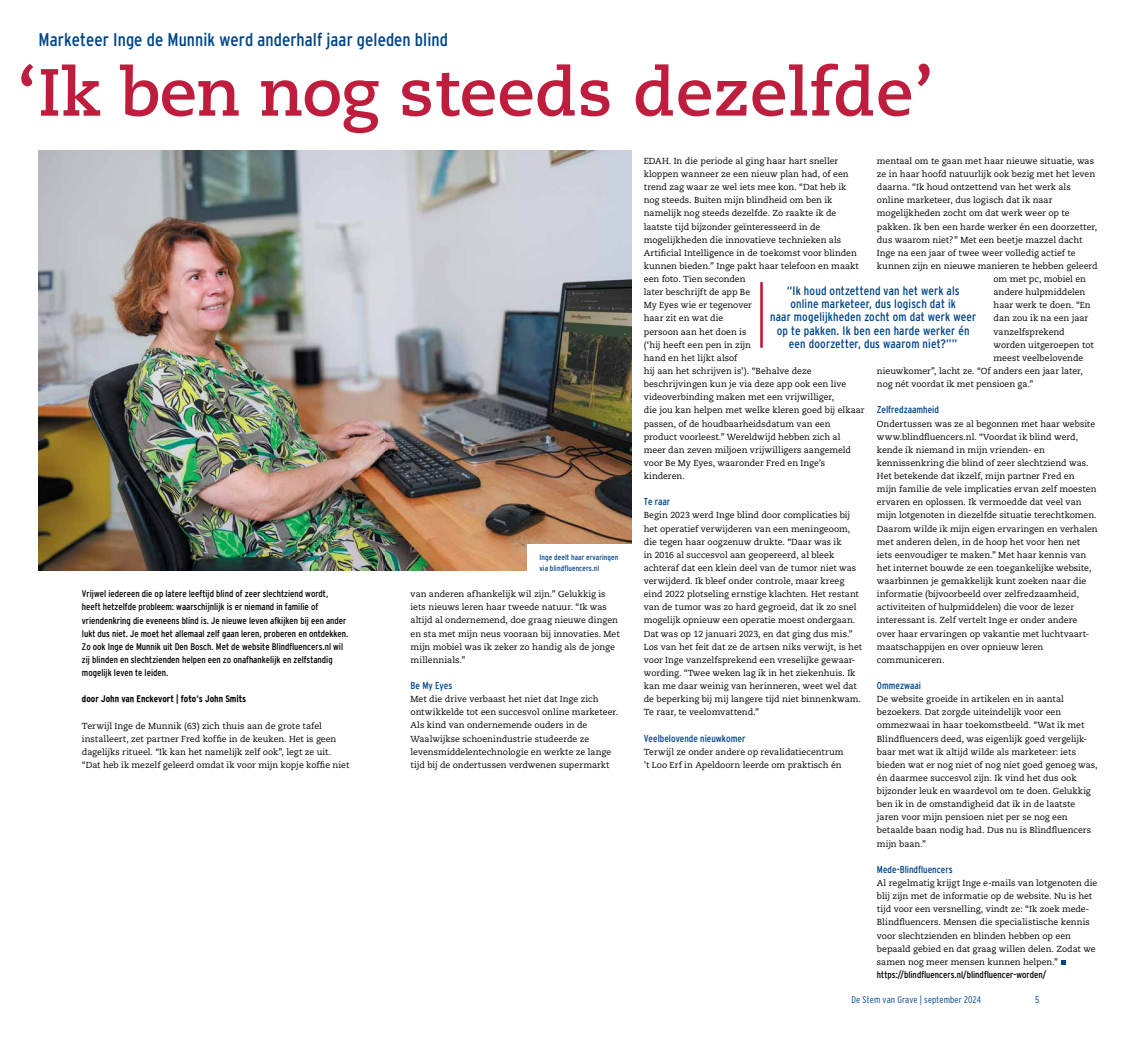
<style>
.page{position:relative;width:1146px;height:1042px;background:#fff}
.page>*{position:absolute;margin:0;border:0;box-sizing:border-box;transform-origin:0 0}
.t1{font:700 66.59px "Caecilia";letter-spacing:.01em;color:#be1d3d}
.t2{font:condensed 18.38px "Interstate";letter-spacing:.005em;color:#004589}
.t3{font:condensed 12.25px/13.1px "Interstate";letter-spacing:.01em;color:#004589;text-align:center}
.t4{font:condensed 10.06px "Interstate";color:#004589}
.t5{font:condensed 9.62px/13.1px "Interstate";color:#000}
.t6{font:700 9.62px "Interstate";color:#000}
.t7{font:300 condensed 9.62px "Interstate";letter-spacing:.01em;color:#004589}
.t8{font:8.75px/13.1px "Caecilia";color:#000}
.t9{font:condensed 7.88px/10.5px "Interstate";letter-spacing:.01em;color:#004589}
</style>
<div class="page">
<img style="left:39px;top:151px;width:592px;height:420px">
<div style="left:527px;top:545px;width:111px;height:31px;background:#fff"></div>
<svg style="left:1061px;top:960px;width:4px;height:5px"></svg>
<hr style="left:760px;top:282px;width:3px;height:66px;background:#be1d3d">
<h2 class="t2" style="left:39px;top:29px;width:411px">Marketeer Inge de Munnik werd anderhalf jaar geleden blind</h2>
<h1 class="t1" style="left:17px;top:53px;width:917px">‘Ik ben nog steeds dezelfde’</h1>
<p class="t5" style="left:82px;top:587px;width:268px">Vrijwel iedereen die op latere leeftijd blind of zeer slechtziend wordt, heeft hetzelfde probleem: waarschijnlijk is er niemand in familie of vriendenkring die eveneens blind is. Je nieuwe leven afkijken bij een ander lukt dus niet. Je moet het allemaal zelf gaan leren, proberen en ontdekken.<br>Zo ook Inge de Munnik uit Den Bosch. Met de website Blindfluencers.nl wil zij blinden en slechtzienden helpen een zo onafhankelijk en zelfstandig mogelijk leven te leiden.</p>
<p class="t6" style="left:82px;top:693px;width:166px">door John van Enckevort | foto‘s John Smits</p>
<p class="t8" style="left:82px;top:719px;width:269px">Terwijl Inge de Munnik (63) zich thuis aan de grote tafel installeert, zet partner Fred koffie in de keuken. Het is geen dagelijks ritueel. “Ik kan het namelijk zelf ook”, legt ze uit. “Dat heb ik mezelf geleerd omdat ik voor mijn kopje koffie niet</p>
<p class="t9" style="left:540px;top:552px;width:80px">Inge deelt haar ervaringen via blindfluencers.nl</p>
<p class="t8" style="left:411px;top:588px;width:211px">van anderen afhankelijk wil zijn.” Gelukkig is iets nieuws leren haar tweede natuur. “Ik was altijd al ondernemend, doe graag nieuwe dingen en sta met mijn neus vooraan bij innovaties. Met mijn mobiel was ik zeker zo handig als de jonge millennials.”</p>
<p class="t4" style="left:411px;top:680px;width:43px">Be My Eyes</p>
<p class="t8" style="left:411px;top:693px;width:209px">Met die drive verbaast het niet dat Inge zich ontwikkelde tot een succesvol online marketeer.<br>Als kind van ondernemende ouders in de Waalwijkse schoenindustrie studeerde ze levensmiddelentechnologie en werkte ze lange tijd bij de ondertussen verdwenen supermarkt</p>
<p class="t8" style="left:644px;top:154px;width:222px">EDAH. In die periode al ging haar hart sneller kloppen wanneer ze een nieuw plan had, of een trend zag waar ze wel iets mee kon. “Dat heb ik<br>nog steeds. Buiten mijn blindheid om ben ik namelijk nog steeds dezelfde. Zo raakte ik de laatste tijd bijzonder geïnteresseerd in de mogelijkheden die innovatieve technieken als Artificial Intelligence in de toekomst voor blinden kunnen bieden.” Inge pakt haar telefoon en maakt een foto. Tien seconden<br>later beschrijft de app Be<br>My Eyes wie er tegenover<br>haar zit en wat die<br>persoon aan het doen is<br>(‘hij heeft een pen in zijn<br>hand en het lijkt alsof<br>hij aan het schrijven is’). “Behalve deze beschrijvingen kun je via deze app ook een live videoverbinding maken met een vrijwilliger,<br>die jou kan helpen met welke kleren goed bij elkaar passen, of de houdbaarheidsdatum van een product voorleest.” Wereldwijd hebben zich al meer dan zeven miljoen vrijwilligers aangemeld voor Be My Eyes, waaronder Fred en Inge’s kinderen.</p>
<p class="t4" style="left:644px;top:496px;width:28px">Te raar</p>
<p class="t8" style="left:644px;top:509px;width:220px">Begin 2023 werd Inge blind door complicaties bij het operatief verwijderen van een meningeoom, die tegen haar oogzenuw drukte. “Daar was ik<br>in 2016 al succesvol aan geopereerd, al bleek achteraf dat een klein deel van de tumor niet was verwijderd. Ik bleef onder controle, maar kreeg eind 2022 plotseling ernstige klachten. Het restant van de tumor was zo hard gegroeid, dat ik zo snel mogelijk opnieuw een operatie moest ondergaan.<br>Dat was op 12 januari 2023, en dat ging dus mis.” Los van het feit dat ze de artsen niks verwijt, is het voor Inge vanzelfsprekend een vreselijke gewaar&shy;wording. “Twee weken lag ik in het ziekenhuis. Ik kan me daar weinig van herinneren, weet wel dat de beperking bij mij langere tijd niet binnenkwam.<br>Te raar, te veelomvattend.”</p>
<p class="t4" style="left:644px;top:732px;width:103px">Veelbelovende nieuwkomer</p>
<p class="t8" style="left:644px;top:745px;width:201px">Terwijl ze onder andere op revalidatiecentrum ’t Loo Erf in Apeldoorn leerde om praktisch én</p>
<p class="t8" style="left:877px;top:154px;width:219px">mentaal om te gaan met haar nieuwe situatie, was</p>
<p class="t8" style="left:877px;top:168px;width:220px">ze in haar hoofd natuurlijk ook bezig met het leven</p>
<p class="t8" style="left:877px;top:181px;width:195px">daarna. “Ik houd ontzettend van het werk als</p>
<p class="t8" style="left:877px;top:194px;width:177px">online marketeer, dus logisch dat ik naar</p>
<p class="t8" style="left:877px;top:207px;width:194px">mogelijkheden zocht om dat werk weer op te</p>
<p class="t8" style="left:877px;top:220px;width:222px">pakken. Ik ben een harde werker én een doorzetter,</p>
<p class="t8" style="left:877px;top:233px;width:207px">dus waarom niet?” Met een beetje mazzel dacht</p>
<p class="t8" style="left:877px;top:246px;width:200px">Inge na een jaar of twee weer volledig actief te</p>
<p class="t8" style="left:877px;top:259px;width:222px">kunnen zijn en nieuwe manieren te hebben geleerd</p>
<p class="t8" style="left:993px;top:273px;width:94px">om met pc, mobiel en</p>
<p class="t8" style="left:993px;top:286px;width:93px">andere hulpmiddelen</p>
<p class="t8" style="left:993px;top:299px;width:99px">haar werk te doen. “En</p>
<p class="t8" style="left:993px;top:312px;width:96px">dan zou ik na een jaar</p>
<p class="t8" style="left:993px;top:325px;width:73px">vanzelfsprekend</p>
<p class="t8" style="left:993px;top:338px;width:102px">worden uitgeroepen tot</p>
<p class="t8" style="left:993px;top:351px;width:91px">meest veelbelovende</p>
<p class="t8" style="left:877px;top:364px;width:208px">nieuwkomer”, lacht ze. “Of anders een jaar later,</p>
<p class="t8" style="left:877px;top:378px;width:158px">nog nét voordat ik met pensioen ga.”</p>
<p class="t4" style="left:877px;top:404px;width:63px">Zelfredzaamheid</p>
<p class="t8" style="left:877px;top:417px;width:222px">Ondertussen was ze al begonnen met haar website www.blindfluencers.nl. “Voordat ik blind werd, kende ik niemand in mijn vrienden- en kennissenkring die blind of zeer slechtziend was.<br>Het betekende dat ikzelf, mijn partner Fred en<br>mijn familie de vele implicaties ervan zelf moesten ervaren en oplossen. Ik vermoedde dat veel van mijn lotgenoten in diezelfde situatie terechtkomen.<br>Daarom wilde ik mijn eigen ervaringen en verhalen met anderen delen, in de hoop het voor hen net iets eenvoudiger te maken.” Met haar kennis van het internet bouwde ze een toegankelijke website, waarbinnen je gemakkelijk kunt zoeken naar die informatie (bijvoorbeeld over zelfredzaamheid, activiteiten of hulpmiddelen) die voor de lezer interessant is. Zelf vertelt Inge er onder andere over haar ervaringen op vakantie met luchtvaart&shy;maatschappijen en over opnieuw leren communiceren.</p>
<p class="t4" style="left:877px;top:680px;width:46px">Ommezwaai</p>
<p class="t8" style="left:877px;top:693px;width:222px">De website groeide in artikelen en in aantal bezoekers. Dat zorgde uiteindelijk voor een ommezwaai in haar toekomstbeeld. “Wat ik met Blindfluencers deed, was eigenlijk goed vergelijk&shy;baar met wat ik altijd wilde als marketeer: iets bieden wat er nog niet of nog niet goed genoeg was, én daarmee succesvol zijn. Ik vind het dus ook bijzonder leuk en waardevol om te doen. Gelukkig ben ik in de omstandigheid dat ik in de laatste jaren voor mijn pensioen niet per se nog een betaalde baan nodig had. Dus nu is Blindfluencers mijn baan.”</p>
<p class="t4" style="left:877px;top:863px;width:77px">Mede-Blindfluencers</p>
<p class="t8" style="left:877px;top:876px;width:222px">Al regelmatig krijgt Inge e-mails van lotgenoten die blij zijn met de informatie op de website. Nu is het tijd voor een versnelling, vindt ze: “Ik zoek mede-Blindfluencers. Mensen die specialistische kennis voor slechtzienden en blinden hebben op een bepaald gebied en dat graag willen delen. Zodat we samen nog meer mensen kunnen helpen.”</p>
<p class="t5" style="left:877px;top:968px;width:171px">https://blindfluencers.nl/blindfluencer-worden/</p>
<h3 class="t3" style="left:770px;top:284px;width:208px">“Ik houd ontzettend van het werk als<br>online marketeer, dus logisch dat ik<br>naar mogelijkheden zocht om dat werk weer op te pakken. Ik ben een harde werker én een doorzetter, dus waarom niet?””</h3>
<p class="t7" style="left:852px;top:994px;width:131px">De Stem van Grave | september 2024</p>
<p class="t7" style="left:1035px;top:994px;width:6px">5</p>
</div>
